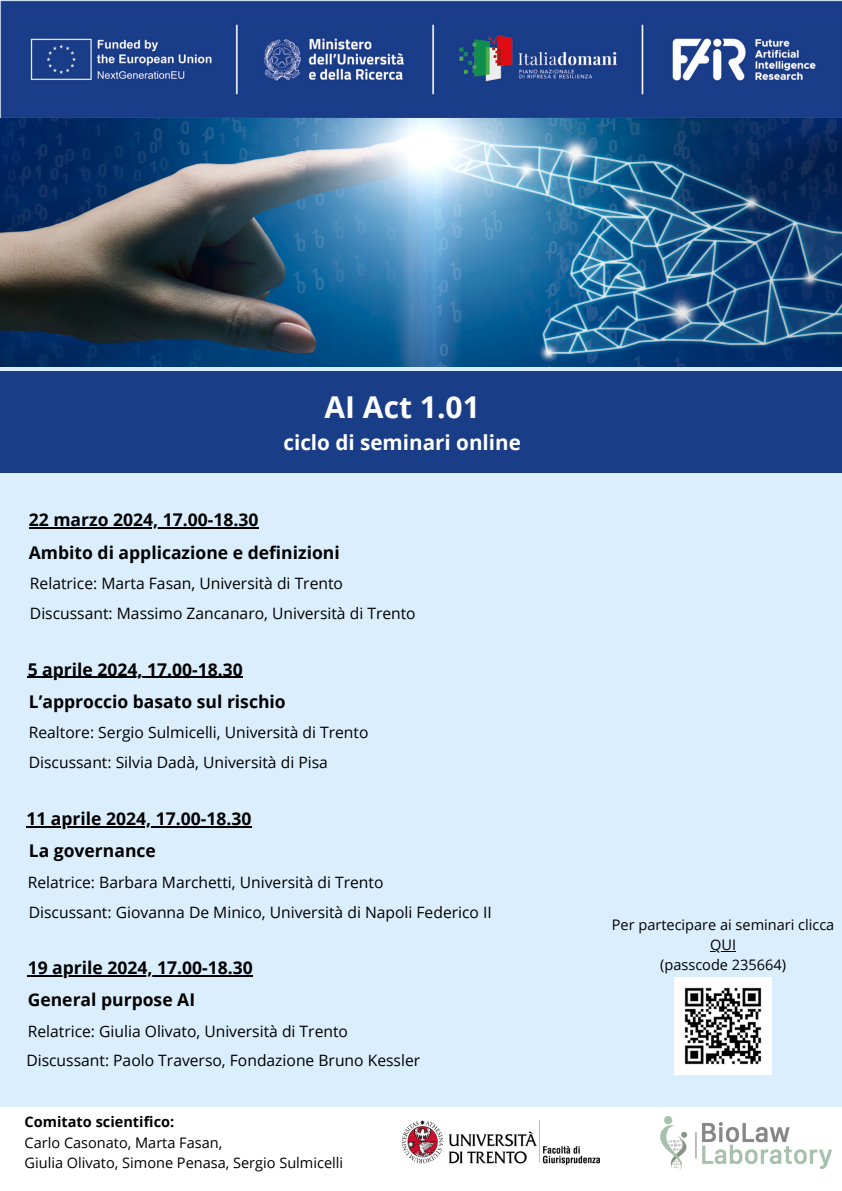
<style>
.page{position:relative;width:842px;height:1191px;background:#fff}
.page>*{position:absolute;margin:0;border:0;box-sizing:border-box;transform-origin:0 0}
.t1{font:700 30px "Open Sans";color:#fefffe}
.t2{font:700 20.7px "Open Sans";color:#fefffe}
.t3{font:700 17.5px "Open Sans";color:#000}
.t4{font:15.6px "Open Sans";color:#000}
.t5{font:14.5px/20.2px "Open Sans";color:#000;text-align:center}
.t6{font:700 14.5px "Open Sans";color:#000}
</style>
<div class="page">
<div style="left:0;top:0;width:842px;height:1190px;background:#daeefd"></div>
<img style="left:0;top:0;width:842px;height:366px">
<div style="left:0;top:1106px;width:842px;height:84px;background:#fefffe"></div>
<img style="left:660px;top:1116px;width:172px;height:55px">
<img style="left:402px;top:1120px;width:198px;height:43px">
<img style="left:675px;top:977px;width:96px;height:97px">
<hr style="left:29px;top:527px;width:229px;height:1px;background:#000">
<hr style="left:28px;top:676px;width:215px;height:2px;background:#000">
<hr style="left:26px;top:826px;width:225px;height:1px;background:#000">
<hr style="left:28px;top:974px;width:225px;height:2px;background:#000">
<div style="left:0;top:371px;width:842px;height:101px;background:#1a3d88"></div>
<p class="t1" style="left:324px;top:386px;width:157px">AI Act 1.01</p>
<p class="t2" style="left:283px;top:427px;width:239px">ciclo di seminari online</p>
<p class="t3" style="left:29px;top:507px;width:231px">22 marzo 2024, 17.00-18.30</p>
<p class="t3" style="left:29px;top:540px;width:312px">Ambito di applicazione e definizioni</p>
<h2 class="t4" style="left:30px;top:572px;width:315px">Relatrice: Marta Fasan, Università di Trento</h2>
<h2 class="t4" style="left:30px;top:602px;width:387px">Discussant: Massimo Zancanaro, Università di Trento</h2>
<p class="t3" style="left:28px;top:657px;width:217px">5 aprile 2024, 17.00-18.30</p>
<p class="t3" style="left:29px;top:689px;width:258px">L’approccio basato sul rischio</p>
<h2 class="t4" style="left:29px;top:721px;width:341px">Realtore: Sergio Sulmicelli, Università di Trento</h2>
<h2 class="t4" style="left:29px;top:751px;width:301px">Discussant: Silvia Dadà, Università di Pisa</h2>
<p class="t3" style="left:26px;top:806px;width:227px">11 aprile 2024, 17.00-18.30</p>
<p class="t3" style="left:29px;top:838px;width:129px">La governance</p>
<h2 class="t4" style="left:28px;top:871px;width:357px">Relatrice: Barbara Marchetti, Università di Trento</h2>
<h2 class="t4" style="left:29px;top:900px;width:464px">Discussant: Giovanna De Minico, Università di Napoli Federico II</h2>
<p class="t3" style="left:28px;top:955px;width:227px">19 aprile 2024, 17.00-18.30</p>
<p class="t3" style="left:28px;top:987px;width:169px">General purpose AI</p>
<p class="t4" style="left:28px;top:1019px;width:322px">Relatrice: Giulia Olivato, Università di Trento</p>
<p class="t4" style="left:26px;top:1049px;width:395px">Discussant: Paolo Traverso, Fondazione Bruno Kessler</p>
<p class="t6" style="left:25px;top:1111px;width:151px">Comitato scientifico:</p>
<p class="t5" style="left:25px;top:1131px;width:199px">Carlo Casonato, Marta Fasan,</p>
<p class="t5" style="left:25px;top:1151px;width:320px">Giulia Olivato, Simone Penasa, Sergio Sulmicelli</p>
<p class="t5" style="left:612px;top:913px;width:224px">Per partecipare ai seminari clicca</p>
<p class="t5" style="left:660px;top:934px;width:127px">QUI<br>(passcode 235664)</p>
</div>
